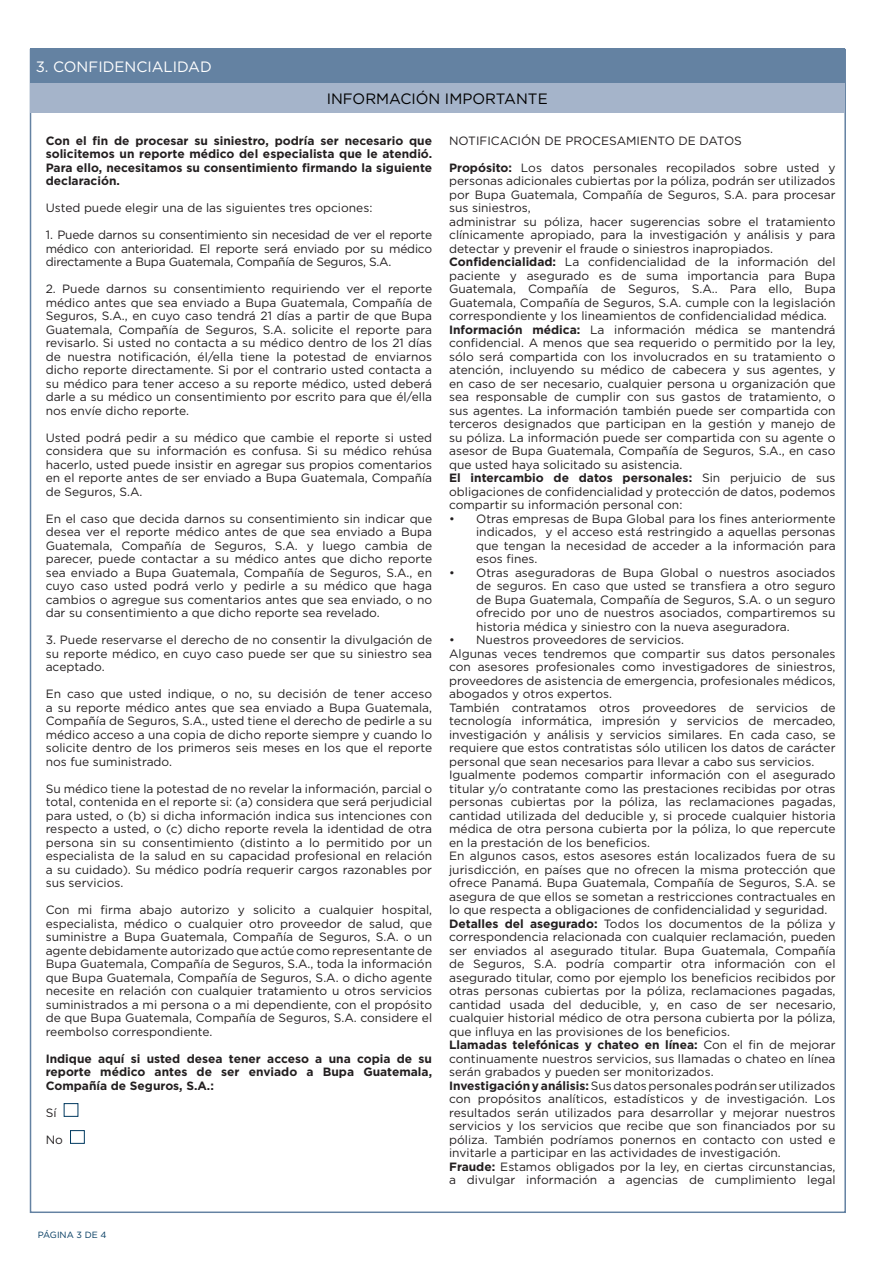
<style>
.page{position:relative;width:893px;height:1263px;background:#fff}
.page>*{position:absolute;margin:0;border:0;box-sizing:border-box;transform-origin:0 0}
.Header_White{font:15px "Gotham";color:#000}
.Header_White-2{font:15px "Gotham";color:#fff}
.Body_copy_GN_7_5{font:12px/13.5px "Gotham";color:#231f20;text-align:justify}
.Body_copy_GN_7_5-2{font:700 12px/13.5px "Gotham";color:#231f20;text-align:justify}
.t1{font:9px "Gotham";color:#00395f}
.s1{font-weight:700}
</style>
<div class="page">
<div style="left:30px;top:49px;width:815px;height:34px;background:#6482a2"></div>
<div style="left:30px;top:83px;width:815px;height:30px;background:#a5b4ca"></div>
<div style="left:64px;top:1103px;width:14px;height:14px;border:1px solid #00395f"></div>
<div style="left:70px;top:1130px;width:15px;height:14px;border:1px solid #00395f"></div>
<p class="Header_White-2" style="left:36px;top:57px;width:178px">3. CONFIDENCIALIDAD</p>
<p class="Header_White" style="left:327px;top:89px;width:222px">INFORMACIÓN IMPORTANTE</p>
<p class="Body_copy_GN_7_5-2" style="left:46px;top:134px;width:388px">Con el fin de procesar su siniestro, podría ser necesario que solicitemos un reporte médico del especialista que le atendió.<br>Para ello, necesitamos su consentimiento firmando la siguiente declaración.</p>
<p class="Body_copy_GN_7_5" style="left:46px;top:201px;width:328px">Usted puede elegir una de las siguientes tres opciones:</p>
<p class="Body_copy_GN_7_5" style="left:46px;top:228px;width:388px">1. Puede darnos su consentimiento sin necesidad de ver el reporte médico con anterioridad. El reporte será enviado por su médico directamente a Bupa Guatemala, Compañía de Seguros, S.A.</p>
<p class="Body_copy_GN_7_5" style="left:46px;top:282px;width:388px">2. Puede darnos su consentimiento requiriendo ver el reporte médico antes que sea enviado a Bupa Guatemala, Compañía de Seguros, S.A., en cuyo caso tendrá 21 días a partir de que Bupa Guatemala, Compañía de Seguros, S.A. solicite el reporte para revisarlo. Si usted no contacta a su médico dentro de los 21 días de nuestra notificación, él/ella tiene la potestad de enviarnos dicho reporte directamente. Si por el contrario usted contacta a su médico para tener acceso a su reporte médico, usted deberá darle a su médico un consentimiento por escrito para que él/ella nos envíe dicho reporte.</p>
<p class="Body_copy_GN_7_5" style="left:46px;top:430px;width:388px">Usted podrá pedir a su médico que cambie el reporte si usted considera que su información es confusa. Si su médico rehúsa hacerlo, usted puede insistir en agregar sus propios comentarios en el reporte antes de ser enviado a Bupa Guatemala, Compañía de Seguros, S.A.</p>
<p class="Body_copy_GN_7_5" style="left:46px;top:511px;width:388px">En el caso que decida darnos su consentimiento sin indicar que desea ver el reporte médico antes de que sea enviado a Bupa Guatemala, Compañía de Seguros, S.A. y luego cambia de parecer, puede contactar a su médico antes que dicho reporte sea enviado a Bupa Guatemala, Compañía de Seguros, S.A., en cuyo caso usted podrá verlo y pedirle a su médico que haga cambios o agregue sus comentarios antes que sea enviado, o no dar su consentimiento a que dicho reporte sea revelado.</p>
<p class="Body_copy_GN_7_5" style="left:46px;top:633px;width:388px">3. Puede reservarse el derecho de no consentir la divulgación de su reporte médico, en cuyo caso puede ser que su siniestro sea aceptado.</p>
<p class="Body_copy_GN_7_5" style="left:46px;top:687px;width:388px">En caso que usted indique, o no, su decisión de tener acceso a su reporte médico antes que sea enviado a Bupa Guatemala, Compañía de Seguros, S.A., usted tiene el derecho de pedirle a su médico acceso a una copia de dicho reporte siempre y cuando lo solicite dentro de los primeros seis meses en los que el reporte nos fue suministrado.</p>
<p class="Body_copy_GN_7_5" style="left:46px;top:781px;width:388px">Su médico tiene la potestad de no revelar la información, parcial o total, contenida en el reporte si: (a) considera que será perjudicial para usted, o (b) si dicha información indica sus intenciones con respecto a usted, o (c) dicho reporte revela la identidad de otra persona sin su consentimiento (distinto a lo permitido por un especialista de la salud en su capacidad profesional en relación a su cuidado). Su médico podría requerir cargos razonables por sus servicios.</p>
<p class="Body_copy_GN_7_5" style="left:46px;top:903px;width:388px">Con mi firma abajo autorizo y solicito a cualquier hospital, especialista, médico o cualquier otro proveedor de salud, que suministre a Bupa Guatemala, Compañía de Seguros, S.A. o un agente debidamente autorizado que actúe como representante de Bupa Guatemala, Compañía de Seguros, S.A., toda la información que Bupa Guatemala, Compañía de Seguros, S.A. o dicho agente necesite en relación con cualquier tratamiento u otros servicios suministrados a mi persona o a mi dependiente, con el propósito de que Bupa Guatemala, Compañía de Seguros, S.A. considere el reembolso correspondiente.</p>
<p class="Body_copy_GN_7_5-2" style="left:46px;top:1052px;width:388px">Indique aquí si usted desea tener acceso a una copia de su reporte médico antes de ser enviado a Bupa Guatemala, Compañía de Seguros, S.A.:</p>
<p class="Body_copy_GN_7_5" style="left:46px;top:1105px;width:12px">Sí</p>
<p class="Body_copy_GN_7_5" style="left:46px;top:1132px;width:19px">No</p>
<p class="Body_copy_GN_7_5" style="left:449px;top:133px;width:294px">NOTIFICACIÓN DE PROCESAMIENTO DE DATOS</p>
<p class="Body_copy_GN_7_5" style="left:449px;top:160px;width:388px"><span class="s1">Propósito:</span> Los datos personales recopilados sobre usted y personas adicionales cubiertas por la póliza, podrán ser utilizados por Bupa Guatemala, Compañía de Seguros, S.A. para procesar sus siniestros,</p>
<p class="Body_copy_GN_7_5" style="left:449px;top:214px;width:388px">administrar su póliza, hacer sugerencias sobre el tratamiento clínicamente apropiado, para la investigación y análisis y para detectar y prevenir el fraude o siniestros inapropiados.</p>
<p class="Body_copy_GN_7_5" style="left:449px;top:255px;width:388px"><span class="s1">Confidencialidad:</span> La confidencialidad de la información del paciente y asegurado es de suma importancia para Bupa Guatemala, Compañía de Seguros, S.A.. Para ello, Bupa Guatemala, Compañía de Seguros, S.A. cumple con la legislación correspondiente y los lineamientos de confidencialidad médica.</p>
<p class="Body_copy_GN_7_5" style="left:449px;top:322px;width:388px"><span class="s1">Información médica:</span> La información médica se mantendrá confidencial. A menos que sea requerido o permitido por la ley, sólo será compartida con los involucrados en su tratamiento o atención, incluyendo su médico de cabecera y sus agentes, y en caso de ser necesario, cualquier persona u organización que sea responsable de cumplir con sus gastos de tratamiento, o sus agentes. La información también puede ser compartida con terceros designados que participan en la gestión y manejo de su póliza. La información puede ser compartida con su agente o asesor de Bupa Guatemala, Compañía de Seguros, S.A., en caso que usted haya solicitado su asistencia.</p>
<p class="Body_copy_GN_7_5" style="left:449px;top:471px;width:388px"><span class="s1">El intercambio de datos personales:</span> Sin perjuicio de sus obligaciones de confidencialidad y protección de datos, podemos compartir su información personal con:</p>
<p class="Body_copy_GN_7_5" style="left:476px;top:511px;width:361px;text-indent:-27px">• Otras empresas de Bupa Global para los fines anteriormente indicados, y el acceso está restringido a aquellas personas que tengan la necesidad de acceder a la información para esos fines.</p>
<p class="Body_copy_GN_7_5" style="left:476px;top:565px;width:361px;text-indent:-27px">• Otras aseguradoras de Bupa Global o nuestros asociados de seguros. En caso que usted se transfiera a otro seguro de Bupa Guatemala, Compañía de Seguros, S.A. o un seguro ofrecido por uno de nuestros asociados, compartiremos su historia médica y siniestro con la nueva aseguradora.</p>
<p class="Body_copy_GN_7_5" style="left:449px;top:633px;width:236px">• Nuestros proveedores de servicios.</p>
<p class="Body_copy_GN_7_5" style="left:449px;top:646px;width:388px">Algunas veces tendremos que compartir sus datos personales con asesores profesionales como investigadores de siniestros, proveedores de asistencia de emergencia, profesionales médicos, abogados y otros expertos.</p>
<p class="Body_copy_GN_7_5" style="left:449px;top:700px;width:388px">También contratamos otros proveedores de servicios de tecnología informática, impresión y servicios de mercadeo, investigación y análisis y servicios similares. En cada caso, se requiere que estos contratistas sólo utilicen los datos de carácter personal que sean necesarios para llevar a cabo sus servicios.</p>
<p class="Body_copy_GN_7_5" style="left:449px;top:768px;width:388px">Igualmente podemos compartir información con el asegurado titular y/o contratante como las prestaciones recibidas por otras personas cubiertas por la póliza, las reclamaciones pagadas, cantidad utilizada del deducible y, si procede cualquier historia médica de otra persona cubierta por la póliza, lo que repercute en la prestación de los beneficios.</p>
<p class="Body_copy_GN_7_5" style="left:449px;top:849px;width:388px">En algunos casos, estos asesores están localizados fuera de su jurisdicción, en países que no ofrecen la misma protección que ofrece Panamá. Bupa Guatemala, Compañía de Seguros, S.A. se asegura de que ellos se sometan a restricciones contractuales en lo que respecta a obligaciones de confidencialidad y seguridad.</p>
<p class="Body_copy_GN_7_5" style="left:449px;top:916px;width:388px"><span class="s1">Detalles del asegurado:</span> Todos los documentos de la póliza y correspondencia relacionada con cualquier reclamación, pueden ser enviados al asegurado titular. Bupa Guatemala, Compañía de Seguros, S.A. podría compartir otra información con el asegurado titular, como por ejemplo los beneficios recibidos por otras personas cubiertas por la póliza, reclamaciones pagadas, cantidad usada del deducible, y, en caso de ser necesario, cualquier historial médico de otra persona cubierta por la póliza, que influya en las provisiones de los beneficios.</p>
<p class="Body_copy_GN_7_5" style="left:449px;top:1038px;width:388px"><span class="s1">Llamadas telefónicas y chateo en línea:</span> Con el fin de mejorar continuamente nuestros servicios, sus llamadas o chateo en línea serán grabados y pueden ser monitorizados.</p>
<p class="Body_copy_GN_7_5" style="left:449px;top:1078px;width:388px"><span class="s1">Investigación y análisis:</span> Sus datos personales podrán ser utilizados con propósitos analíticos, estadísticos y de investigación. Los resultados serán utilizados para desarrollar y mejorar nuestros servicios y los servicios que recibe que son financiados por su póliza. También podríamos ponernos en contacto con usted e invitarle a participar en las actividades de investigación.</p>
<p class="Body_copy_GN_7_5" style="left:449px;top:1159px;width:388px"><span class="s1">Fraude:</span> Estamos obligados por la ley, en ciertas circunstancias, a divulgar información a agencias de cumplimiento legal</p>
<p class="t1" style="left:38px;top:1229px;width:70px">PÁGINA 3 DE 4</p>
</div>
